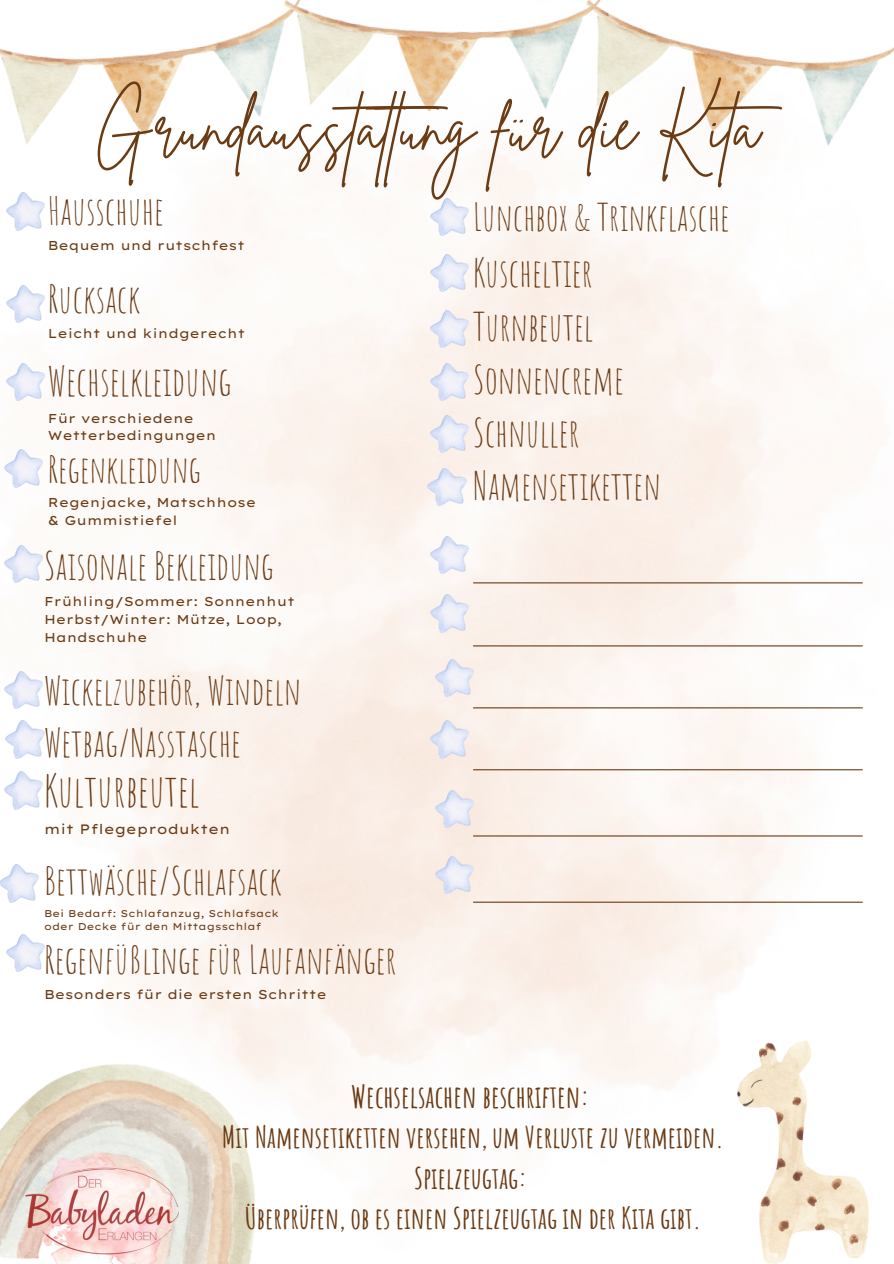
<style>
.page{position:relative;width:894px;height:1264px;background:#fff}
.page>*{position:absolute;margin:0;border:0;box-sizing:border-box;transform-origin:0 0}
.t1{font:65.7px "Brittany Signature";color:#6b3b14}
.t2{font:43.35px "Amatic SC";color:#6b3b14}
.t3{font:39.3px "Amatic SC";color:#6b3b14}
.t4{font:38.25px/53.1px "Amatic SC";color:#6b3b14}
.t5{font:37.95px/52.7px "Amatic SC";color:#6b3b14}
.t6{font:36.9px "Amatic SC";color:#6b3b14}
.t7{font:36.6px "Amatic SC";color:#6b3b14}
.t8{font:700 30.6px "Amatic SC";color:#6b3b14}
.t9{font:700 29.4px/40.5px "Amatic SC";color:#6b3b14;text-align:center}
.t10{font:13.65px "Lexend Giga";color:#6b3b14}
.t11{font:12.9px/17.1px "Lexend Giga";color:#6b3b14}
.t12{font:9.9px "Lexend Giga";color:#6b3b14}
</style>
<div class="page">
<img style="left:4px;top:152px;width:884px;height:1072px">
<img style="left:0;top:1029px;width:294px;height:234px">
<img style="left:737px;top:1040px;width:131px;height:223px">
<img style="left:0;top:17px;width:279px;height:128px">
<img style="left:566px;top:13px;width:327px;height:153px">
<img style="left:279px;top:0;width:329px;height:122px">
<img style="left:25px;top:1130px;width:156px;height:133px">
<img style="left:435px;top:856px;width:38px;height:37px">
<img style="left:435px;top:790px;width:38px;height:37px">
<img style="left:430px;top:721px;width:38px;height:37px">
<img style="left:435px;top:659px;width:38px;height:37px">
<img style="left:430px;top:595px;width:38px;height:37px">
<img style="left:430px;top:536px;width:38px;height:38px">
<img style="left:428px;top:468px;width:38px;height:37px">
<img style="left:430px;top:416px;width:38px;height:37px">
<img style="left:430px;top:363px;width:38px;height:37px">
<img style="left:430px;top:311px;width:38px;height:37px">
<img style="left:430px;top:255px;width:38px;height:37px">
<img style="left:430px;top:199px;width:38px;height:37px">
<hr style="left:473px;top:582px;width:389px;height:1px;background:#6b3b14">
<hr style="left:473px;top:901px;width:389px;height:1px;background:#6b3b14">
<hr style="left:473px;top:645px;width:389px;height:1px;background:#6b3b14">
<hr style="left:473px;top:835px;width:389px;height:1px;background:#6b3b14">
<hr style="left:473px;top:707px;width:389px;height:1px;background:#6b3b14">
<hr style="left:473px;top:769px;width:389px;height:1px;background:#6b3b14">
<img style="left:6px;top:193px;width:39px;height:37px">
<img style="left:6px;top:286px;width:39px;height:37px">
<img style="left:6px;top:363px;width:39px;height:37px">
<img style="left:5px;top:450px;width:38px;height:37px">
<img style="left:5px;top:545px;width:38px;height:37px">
<img style="left:5px;top:671px;width:38px;height:37px">
<img style="left:6px;top:721px;width:38px;height:37px">
<img style="left:5px;top:772px;width:38px;height:37px">
<img style="left:6px;top:934px;width:39px;height:37px">
<img style="left:0;top:865px;width:38px;height:37px">
<p class="t1" style="left:94px;top:84px;width:707px">Grundausstatung für die Kita</p>
<h1 class="t5" style="left:48px;top:184px;width:117px">Hausschuhe</h1>
<p class="t11" style="left:48px;top:237px;width:198px">Bequem und rutschfest</p>
<h4 class="t5" style="left:48px;top:272px;width:94px">Rucksack</h4>
<p class="t11" style="left:48px;top:325px;width:199px">Leicht und kindgerecht</p>
<p class="t6" style="left:473px;top:193px;width:258px">Lunchbox &amp; Trinkflasche</p>
<p class="t4" style="left:473px;top:246px;width:189px">Kuscheltier<br>Turnbeutel<br>Sonnencreme<br>Schnuller<br>Namensetiketten</p>
<p class="t3" style="left:48px;top:356px;width:185px">Wechselkleidung</p>
<p class="t11" style="left:48px;top:409px;width:170px">Für verschiedene<br>Wetterbedingungen</p>
<p class="t7" style="left:48px;top:445px;width:154px">Regenkleidung</p>
<p class="t11" style="left:48px;top:494px;width:210px">Regenjacke, Matschhose &amp; Gummistiefel</p>
<h4 class="t5" style="left:44px;top:539px;width:231px">Saisonale Bekleidung</h4>
<h4 class="t11" style="left:44px;top:592px;width:252px">Frühling/Sommer: Sonnenhut</h4>
<p class="t11" style="left:44px;top:610px;width:240px;line-height:17.9px">Herbst/Winter: Mütze, Loop,<br>Handschuhe</p>
<p class="t5" style="left:44px;top:663px;width:258px">Wickelzubehör, Windeln<br>Wetbag/Nasstasche</p>
<p class="t2" style="left:44px;top:763px;width:157px">Kulturbeutel</p>
<p class="t10" style="left:44px;top:820px;width:188px">mit Pflegeprodukten</p>
<p class="t5" style="left:44px;top:854px;width:239px">Bettwäsche/Schlafsack</p>
<h2 class="t12" style="left:44px;top:907px;width:237px">Bei Bedarf: Schlafanzug, Schlafsack</h2>
<p class="t12" style="left:44px;top:920px;width:219px">oder Decke für den Mittagsschlaf</p>
<p class="t5" style="left:44px;top:933px;width:354px">Regenfüßlinge für Laufanfänger</p>
<h4 class="t11" style="left:44px;top:986px;width:284px">Besonders für die ersten Schritte</h4>
<p class="t8" style="left:351px;top:1076px;width:240px">Wechselsachen beschriften:</p>
<p class="t9" style="left:222px;top:1116px;width:503px">Mit Namensetiketten versehen, um Verluste zu vermeiden.<br>Spielzeugtag:<br>Überprüfen, ob es einen Spielzeugtag in der Kita gibt.</p>
</div>
